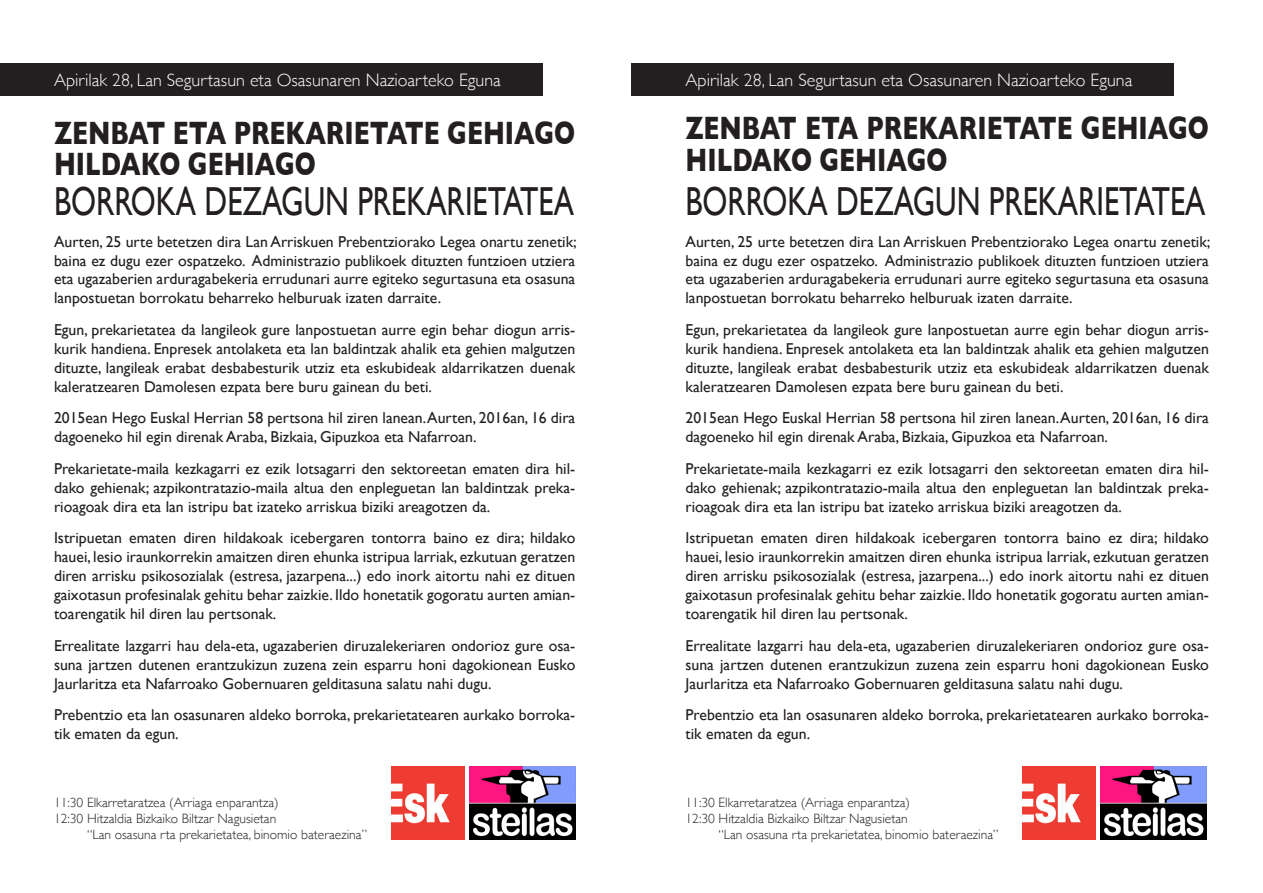
<style>
.page{position:relative;width:1263px;height:893px;background:#fff}
.page>*{position:absolute;margin:0;border:0;box-sizing:border-box;transform-origin:0 0}
.t1{font:40.5px "Gill Sans";color:#231f20;scale:.75 1}
.t2{font:700 33px/31.5px "Gill Sans";color:#231f20;scale:.75 1}
.t3{font:300 18px "Gill Sans";color:#fff}
.t4{font:15.75px/18.9px "Gill Sans";color:#231f20;text-align:justify}
.t5{font:300 13.5px "Gill Sans";color:#231f20}
</style>
<div class="page">
<div style="left:0;top:64px;width:543px;height:32px;background:#231f20"></div>
<img style="left:469px;top:766px;width:106px;height:73px">
<img style="left:391px;top:766px;width:73px;height:73px">
<div style="left:631px;top:64px;width:543px;height:32px;background:#231f20"></div>
<img style="left:1101px;top:766px;width:106px;height:73px">
<img style="left:1023px;top:766px;width:72px;height:73px">
<p class="t3" style="left:54px;top:66px;width:448px">Apirilak 28, Lan Segurtasun eta Osasunaren Nazioarteko Eguna</p>
<p class="t2" style="left:54px;top:116px;width:697px">ZENBAT ETA PREKARIETATE GEHIAGO<br>HILDAKO GEHIAGO</p>
<p class="t1" style="left:54px;top:178px;width:695px">BORROKA DEZAGUN PREKARIETATEA</p>
<p class="t4" style="left:54px;top:232px;width:524px">Aurten, 25 urte betetzen dira Lan Arriskuen Prebentziorako Legea onartu zenetik; baina ez dugu ezer ospatzeko. Administrazio publikoek dituzten funtzioen utziera eta ugazaberien arduragabekeria errudunari aurre egiteko segurtasuna eta osasuna lanpostuetan borrokatu beharreko helburuak izaten darraite.</p>
<p class="t4" style="left:54px;top:320px;width:523px">Egun, prekarietatea da langileok gure lanpostuetan aurre egin behar diogun arris&shy;kurik handiena. Enpresek antolaketa eta lan baldintzak ahalik eta gehien malgutzen dituzte, langileak erabat desbabesturik utziz eta eskubideak aldarrikatzen duenak kaleratzearen Damolesen ezpata bere buru gainean du beti.</p>
<p class="t4" style="left:54px;top:408px;width:523px">2015ean Hego Euskal Herrian 58 pertsona hil ziren lanean. Aurten, 2016an, 16 dira dagoeneko hil egin direnak Araba, Bizkaia, Gipuzkoa eta Nafarroan.</p>
<p class="t4" style="left:54px;top:459px;width:523px">Prekarietate-maila kezkagarri ez ezik lotsagarri den sektoreetan ematen dira hil&shy;dako gehienak; azpikontratazio-maila altua den enpleguetan lan baldintzak preka&shy;rioagoak dira eta lan istripu bat izateko arriskua biziki areagotzen da.</p>
<p class="t4" style="left:54px;top:528px;width:523px">Istripuetan ematen diren hildakoak icebergaren tontorra baino ez dira; hildako hauei, lesio iraunkorrekin amaitzen diren ehunka istripua larriak, ezkutuan geratzen diren arrisku psikosozialak (estresa, jazarpena...) edo inork aitortu nahi ez dituen gaixotasun profesinalak gehitu behar zaizkie. Ildo honetatik gogoratu aurten amian&shy;toarengatik hil diren lau pertsonak.</p>
<p class="t4" style="left:54px;top:636px;width:523px">Errealitate lazgarri hau dela-eta, ugazaberien diruzalekeriaren ondorioz gure osa&shy;suna jartzen dutenen erantzukizun zuzena zein esparru honi dagokionean Eusko Jaurlaritza eta Nafarroako Gobernuaren gelditasuna salatu nahi dugu.</p>
<p class="t4" style="left:54px;top:705px;width:523px">Prebentzio eta lan osasunaren aldeko borroka, prekarietatearen aurkako borroka&shy;tik ematen da egun.</p>
<p class="t5" style="left:54px;top:792px;width:226px">11:30 Elkarretaratzea (Arriaga enparantza)</p>
<p class="t5" style="left:54px;top:808px;width:224px">12:30 Hitzaldia Bizkaiko Biltzar Nagusietan</p>
<p class="t5" style="left:87px;top:824px;width:281px">“Lan osasuna rta prekarietatea, binomio bateraezina”</p>
<p class="t3" style="left:685px;top:66px;width:448px">Apirilak 28, Lan Segurtasun eta Osasunaren Nazioarteko Eguna</p>
<p class="t2" style="left:685px;top:112px;width:699px">ZENBAT ETA PREKARIETATE GEHIAGO<br>HILDAKO GEHIAGO</p>
<p class="t1" style="left:685px;top:178px;width:695px">BORROKA DEZAGUN PREKARIETATEA</p>
<p class="t4" style="left:685px;top:232px;width:527px">Aurten, 25 urte betetzen dira Lan Arriskuen Prebentziorako Legea onartu zenetik; baina ez dugu ezer ospatzeko. Administrazio publikoek dituzten funtzioen utziera eta ugazaberien arduragabekeria errudunari aurre egiteko segurtasuna eta osasuna lanpostuetan borrokatu beharreko helburuak izaten darraite.</p>
<p class="t4" style="left:685px;top:320px;width:525px">Egun, prekarietatea da langileok gure lanpostuetan aurre egin behar diogun arris&shy;kurik handiena. Enpresek antolaketa eta lan baldintzak ahalik eta gehien malgutzen dituzte, langileak erabat desbabesturik utziz eta eskubideak aldarrikatzen duenak kaleratzearen Damolesen ezpata bere buru gainean du beti.</p>
<p class="t4" style="left:685px;top:408px;width:525px">2015ean Hego Euskal Herrian 58 pertsona hil ziren lanean. Aurten, 2016an, 16 dira dagoeneko hil egin direnak Araba, Bizkaia, Gipuzkoa eta Nafarroan.</p>
<p class="t4" style="left:685px;top:459px;width:525px">Prekarietate-maila kezkagarri ez ezik lotsagarri den sektoreetan ematen dira hil&shy;dako gehienak; azpikontratazio-maila altua den enpleguetan lan baldintzak preka&shy;rioagoak dira eta lan istripu bat izateko arriskua biziki areagotzen da.</p>
<p class="t4" style="left:685px;top:528px;width:525px">Istripuetan ematen diren hildakoak icebergaren tontorra baino ez dira; hildako hauei, lesio iraunkorrekin amaitzen diren ehunka istripua larriak, ezkutuan geratzen diren arrisku psikosozialak (estresa, jazarpena...) edo inork aitortu nahi ez dituen gaixotasun profesinalak gehitu behar zaizkie. Ildo honetatik gogoratu aurten amian&shy;toarengatik hil diren lau pertsonak.</p>
<p class="t4" style="left:685px;top:636px;width:525px">Errealitate lazgarri hau dela-eta, ugazaberien diruzalekeriaren ondorioz gure osa&shy;suna jartzen dutenen erantzukizun zuzena zein esparru honi dagokionean Eusko Jaurlaritza eta Nafarroako Gobernuaren gelditasuna salatu nahi dugu.</p>
<p class="t4" style="left:685px;top:705px;width:525px">Prebentzio eta lan osasunaren aldeko borroka, prekarietatearen aurkako borroka&shy;tik ematen da egun.</p>
<p class="t5" style="left:685px;top:792px;width:226px">11:30 Elkarretaratzea (Arriaga enparantza)</p>
<p class="t5" style="left:685px;top:808px;width:224px">12:30 Hitzaldia Bizkaiko Biltzar Nagusietan</p>
<p class="t5" style="left:718px;top:824px;width:281px">“Lan osasuna rta prekarietatea, binomio bateraezina”</p>
</div>
